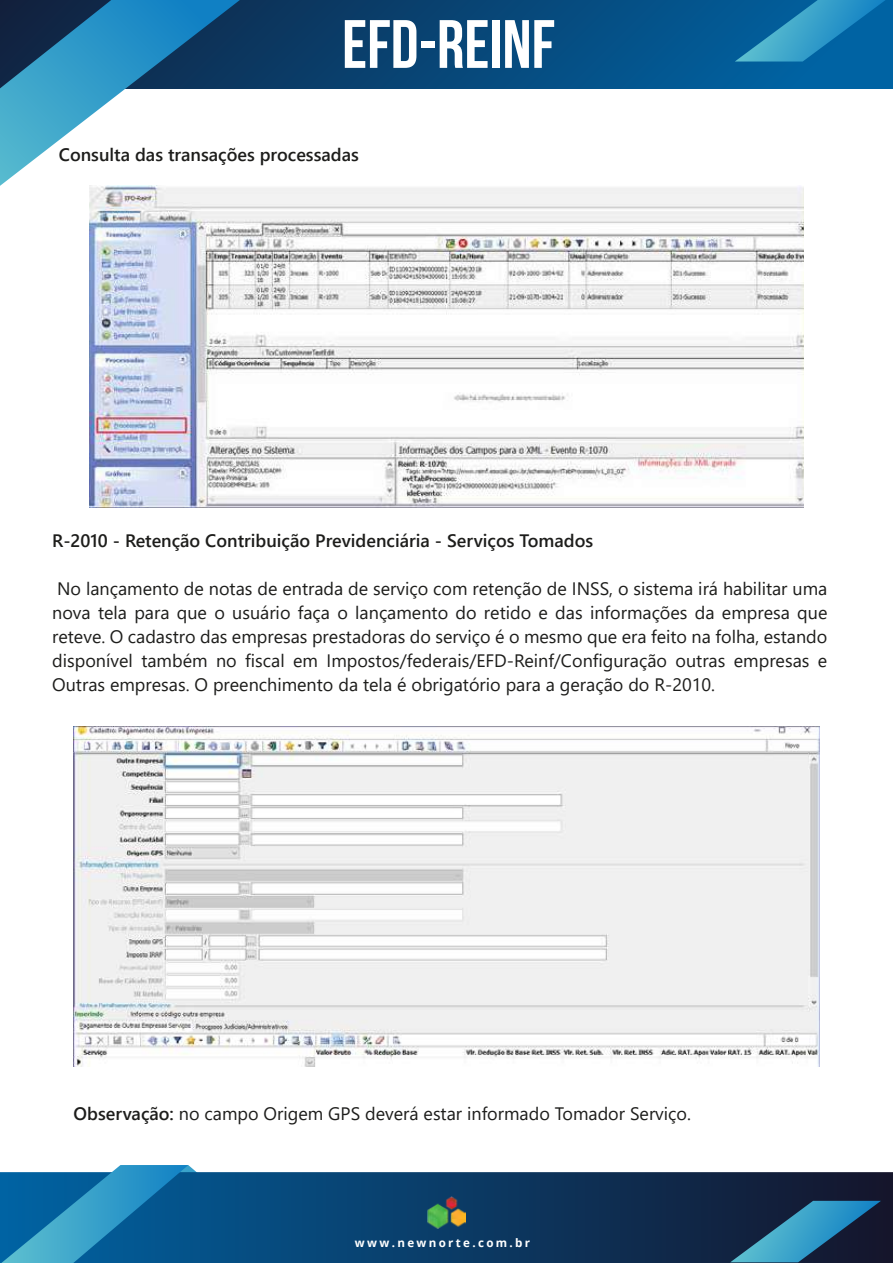
<style>
.page{position:relative;width:893px;height:1263px;background:#fff}
.page>*{position:absolute;margin:0;border:0;box-sizing:border-box;transform-origin:0 0}
.t1{font:68.25px "Bebas Neue";color:#fff}
.t2{font:18px/24px "Segoe UI";color:#1d1d1b;text-align:justify}
.t3{font:600 18px "Segoe UI";color:#1d1d1b}
.t4{font:700 11.55px "Open Sans";letter-spacing:.2em;color:#fff}
.s1{font-weight:600}
</style>
<div class="page">
<svg style="left:240px;top:0;width:653px;height:88px;background:#064a7d"></svg>
<svg style="left:0;top:1172px;width:893px;height:91px;background:#0d345b"></svg>
<svg style="left:1px;top:1165px;width:256px;height:98px;background:#1e73a5"></svg>
<svg style="left:730px;top:1201px;width:151px;height:61px;background:#235778"></svg>
<svg style="left:735px;top:0;width:151px;height:62px;background:#197cb1"></svg>
<svg style="left:0;top:0;width:240px;height:186px"></svg>
<img style="left:428px;top:1194px;width:37px;height:37px">
<img style="left:89px;top:186px;width:715px;height:321px">
<img style="left:74px;top:727px;width:745px;height:339px">
<h1 class="t1" style="left:342px;top:7px;width:214px">EFD-Reinf</h1>
<p class="t3" style="left:59px;top:140px;width:301px">Consulta das transações processadas</p>
<p class="t3" style="left:52px;top:526px;width:542px">R-2010 - Retenção Contribuição Previdenciária - Serviços Tomados</p>
<p class="t2" style="left:52px;top:576px;width:777px">No lançamento de notas de entrada de serviço com retenção de INSS, o sistema irá habilitar uma nova tela para que o usuário faça o lançamento do retido e das informações da empresa que reteve. O cadastro das empresas prestadoras do serviço é o mesmo que era feito na folha, estando disponível também no fiscal em Impostos/federais/EFD-Reinf/Configuração outras empresas e Outras empresas. O preenchimento da tela é obrigatório para a geração do R-2010.</p>
<p class="t2" style="left:74px;top:1101px;width:619px"><span class="s1">Observação:</span> no campo Origem GPS deverá estar informado Tomador Serviço.</p>
<p class="t4" style="left:355px;top:1235px;width:177px">www.newnorte.com.br</p>
</div>
